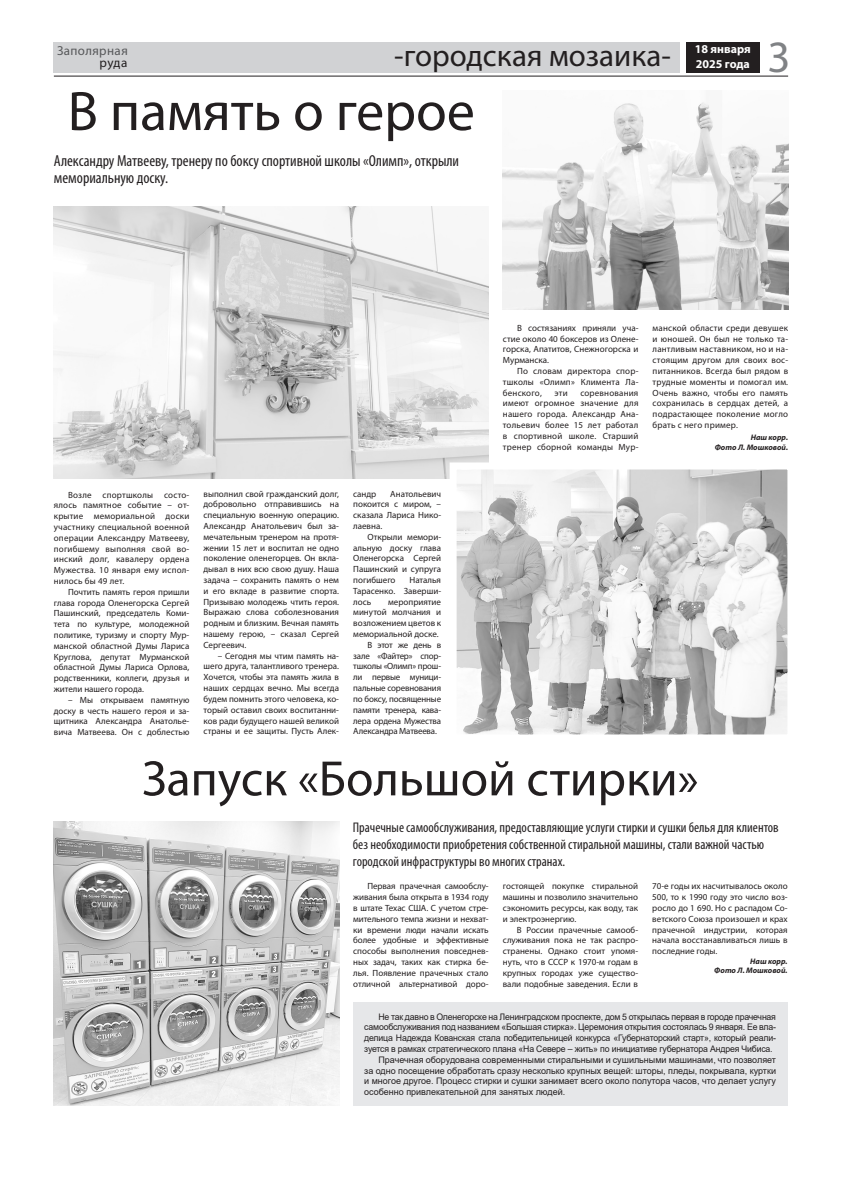
<style>
.page{position:relative;width:842px;height:1191px;background:#fff}
.page>*{position:absolute;margin:0;border:0;box-sizing:border-box;transform-origin:0 0}
.t1{font:56px "Myriad Pro";color:#231f20}
.t2{font:50px "Myriad Pro";color:#231f20}
.t3{font:45px "Myriad Pro";color:#808285}
.t4{font:31px "Myriad Pro";color:#231f20}
.t5{font:condensed 16px/17.5px "Myriad Pro";color:#231f20}
.t6{font:condensed 14px/16.8px "Myriad Pro";color:#231f20}
.t7{font:13px "Myriad Pro";letter-spacing:.03em;color:#57585a}
.t8{font:13px "Myriad Pro";color:#231f20}
.t9{font:700 12px "Myriad Pro";color:#fff}
.t10{font:9px/10.8px "Myriad Pro";color:#231f20;text-align:justify}
.t11{font:9px "Arial";letter-spacing:-.02em;color:#231f20}
.t12{font:9px "Arial";color:#231f20}
.t13{font:9px "Myriad Pro";letter-spacing:-.02em;color:#231f20}
.t14{font:9px "Myriad Pro";letter-spacing:-.025em;color:#231f20}
.t15{font:italic 700 8px/9.6px "Myriad Pro";color:#231f20;text-align:right}
</style>
<div class="page">
<div style="left:353px;top:1002px;width:434px;height:104px;background:#e6e7e9"></div>
<div style="left:54px;top:43px;width:626px;height:30px;background:#d1d2d4"></div>
<div style="left:687px;top:43px;width:73px;height:30px;background:#231f20"></div>
<hr style="left:54px;top:76px;width:734px;height:1px;background:#231f20">
<img style="left:54px;top:821px;width:285px;height:285px">
<img style="left:54px;top:207px;width:435px;height:271px">
<img style="left:503px;top:102px;width:285px;height:208px">
<img style="left:458px;top:470px;width:328px;height:263px">
<div style="left:450px;top:462px;width:344px;height:279px;border:7px solid #fff"></div>
<h3 class="t7" style="left:57px;top:45px;width:72px">Заполярная</h3>
<h3 class="t8" style="left:100px;top:57px;width:29px">руда</h3>
<h3 class="t9" style="left:695px;top:45px;width:58px">18 января</h3>
<h3 class="t4" style="left:394px;top:44px;width:278px">-городская мозаика-</h3>
<h3 class="t9" style="left:696px;top:59px;width:56px">2025 года</h3>
<h1 class="t1" style="left:68px;top:90px;width:409px">В память о герое</h1>
<h3 class="t5" style="left:54px;top:153px;width:407px">Александру Матвееву, тренеру по боксу спортивной школы «Олимп», открыли мемориальную доску.</h3>
<h3 class="t3" style="left:767px;top:40px;width:25px">3</h3>
<p class="t10" style="left:54px;top:490px;width:137px;text-indent:14px">Возле спортшколы состо&shy;ялось памятное событие – от&shy;крытие мемориальной доски участнику специальной военной операции Александру Матвееву, погибшему выполняя свой во&shy;инский долг, кавалеру ордена Мужества. 10 января ему испол&shy;нилось бы 49 лет.</p>
<p class="t10" style="left:54px;top:587px;width:137px;text-indent:14px">Почтить память героя пришли глава города Оленегорска Сергей Пашинский, председатель Коми&shy;тета по культуре, молодежной политике, туризму и спорту Мур&shy;манской областной Думы Лариса Круглова, депутат Мурманской областной Думы Лариса Орлова, родственники, коллеги, друзья и жители нашего города.</p>
<p class="t10" style="left:54px;top:695px;width:137px;text-indent:14px">– Мы открываем памятную доску в честь нашего героя и за&shy;щитника Александра Анатолье&shy;вича Матвеева. Он с доблестью</p>
<p class="t10" style="left:204px;top:489px;width:137px">выполнил свой гражданский долг, добровольно отправившись на специальную военную операцию.<br>Александр Анатольевич был за&shy;мечательным тренером на протя&shy;жении 15 лет и воспитал не одно поколение оленегорцев. Он вкла&shy;дывал в них всю свою душу. Наша задача – сохранить память о нем и его вкладе в развитие спорта.<br>Призываю молодежь чтить героя.<br>Выражаю слова соболезнования родным и близким. Вечная память нашему герою, – сказал Сергей Сергеевич.</p>
<p class="t10" style="left:204px;top:651px;width:137px;text-indent:14px">– Сегодня мы чтим память на&shy;шего друга, талантливого тренера.<br>Хочется, чтобы эта память жила в наших сердцах вечно. Мы всегда будем помнить этого человека, ко&shy;торый оставил своих воспитанни&shy;ков ради будущего нашей великой страны и ее защиты. Пусть Алек-</p>
<p class="t10" style="left:353px;top:489px;width:89px;text-indent:37px">Анатольевич покоится с миром, – сказала Лариса Нико&shy;лаевна.</p>
<p class="t10" style="left:353px;top:532px;width:89px;text-indent:14px">Открыли мемори&shy;альную доску глава Оленегорска Сергей Пашинский и супруга погибшего</p>
<p class="t10" style="left:353px;top:489px;width:25px">сандр</p>
<p class="t10" style="left:353px;top:575px;width:89px;text-indent:56px">Наталья Тарасенко. Заверши&shy;лось</p>
<p class="t10" style="left:388px;top:597px;width:54px">мероприятие</p>
<p class="t10" style="left:353px;top:608px;width:89px">минутой молчания и</p>
<p class="t10" style="left:353px;top:618px;width:89px">возложением цветов к</p>
<p class="t10" style="left:353px;top:629px;width:87px">мемориальной доске.</p>
<p class="t14" style="left:367px;top:641px;width:75px">В этот же день в</p>
<p class="t13" style="left:353px;top:652px;width:89px">зале «Файтер» спор-</p>
<p class="t13" style="left:353px;top:663px;width:89px">тшколы «Олимп» прош-</p>
<p class="t13" style="left:353px;top:674px;width:89px">ли первые муници-</p>
<p class="t13" style="left:353px;top:684px;width:89px">пальные соревнования</p>
<p class="t13" style="left:353px;top:695px;width:89px">по боксу, посвященные</p>
<p class="t13" style="left:353px;top:706px;width:89px">памяти тренера, кава-</p>
<p class="t13" style="left:353px;top:717px;width:89px">лера ордена Мужества</p>
<p class="t13" style="left:353px;top:728px;width:85px">Александра Матвеева.</p>
<p class="t10" style="left:503px;top:323px;width:137px;text-indent:14px">В состязаниях приняли уча&shy;стие около 40 боксеров из Олене&shy;горска, Апатитов, Снежногорска и Мурманска.</p>
<p class="t10" style="left:503px;top:366px;width:137px;text-indent:14px">По словам директора спор&shy;тшколы «Олимп» Климента Ла&shy;бенского,</p>
<p class="t10" style="left:503px;top:388px;width:137px;text-indent:77px">соревнования имеют огромное значение для нашего города. Александр Ана&shy;тольевич более 15 лет работал в спортивной школе. Старший тренер сборной команды Мур-</p>
<p class="t10" style="left:555px;top:388px;width:15px">эти</p>
<p class="t10" style="left:653px;top:323px;width:137px">манской области среди девушек и юношей. Он был не только та&shy;лантливым наставником, но и на&shy;стоящим другом для своих вос&shy;питанников. Всегда был рядом в трудные моменты и помогал им.<br>Очень важно, чтобы его память сохранилась в сердцах детей, а подрастающее поколение могло брать с него пример.</p>
<p class="t15" style="left:715px;top:434px;width:75px">Наш корр.<br>Фото Л. Мошковой.</p>
<h2 class="t2" style="left:142px;top:759px;width:558px">Запуск «Большой стирки»</h2>
<h3 class="t6" style="left:353px;top:820px;width:427px">Прачечные самообслуживания, предоставляющие услуги стирки и сушки белья для клиентов без необходимости приобретения собственной стиральной машины, стали важной частью городской инфраструктуры во многих странах.</h3>
<p class="t10" style="left:353px;top:881px;width:137px;text-indent:14px">Первая прачечная самообслу&shy;живания была открыта в 1934 году в штате Техас США. С учетом стре&shy;мительного темпа жизни и нехват&shy;ки времени люди начали искать более удобные и эффективные способы выполнения повседнев&shy;ных задач, таких как стирка бе&shy;лья. Появление прачечных стало отличной альтернативой доро-</p>
<p class="t10" style="left:503px;top:881px;width:137px">гостоящей покупке стиральной машины и позволило значительно сэкономить ресурсы, как воду, так и электроэнергию.</p>
<p class="t10" style="left:652px;top:881px;width:137px">70-е годы их насчитывалось около 500, то к 1990 году это число воз&shy;росло до 1 690. Но с распадом Со&shy;ветского Союза произошел и крах прачечной индустрии, которая начала восстанавливаться лишь в последние годы.</p>
<p class="t15" style="left:714px;top:957px;width:75px">Наш корр.<br>Фото Л. Мошковой.</p>
<p class="t11" style="left:378px;top:1011px;width:399px">Не так давно в Оленегорске на Ленинградском проспекте, дом 5 открылась первая в городе прачечная</p>
<p class="t11" style="left:364px;top:1022px;width:413px">самообслуживания под названием «Большая стирка». Церемония открытия состоялась 9 января. Ее вла-</p>
<p class="t11" style="left:364px;top:1033px;width:413px">делица Надежда Кованская стала победительницей конкурса «Губернаторский старт», который реали-</p>
<p class="t11" style="left:364px;top:1043px;width:410px">зуется в рамках стратегического плана «На Севере – жить» по инициативе губернатора Андрея Чибиса.</p>
<p class="t12" style="left:378px;top:1054px;width:399px">Прачечная оборудована современными стиральными и сушильными машинами, что позволяет</p>
<p class="t12" style="left:364px;top:1065px;width:413px">за одно посещение обработать сразу несколько крупных вещей: шторы, пледы, покрывала, куртки</p>
<p class="t12" style="left:364px;top:1076px;width:413px">и многое другое. Процесс стирки и сушки занимает всего около полутора часов, что делает услугу</p>
<p class="t12" style="left:364px;top:1087px;width:202px">особенно привлекательной для занятых людей.</p>
<p class="t10" style="left:503px;top:924px;width:137px;text-indent:14px">В России прачечные самооб&shy;служивания пока не так распро&shy;странены. Однако стоит упомя&shy;нуть, что в СССР к 1970-м годам в крупных городах уже существо&shy;вали подобные заведения. Если в</p>
</div>
